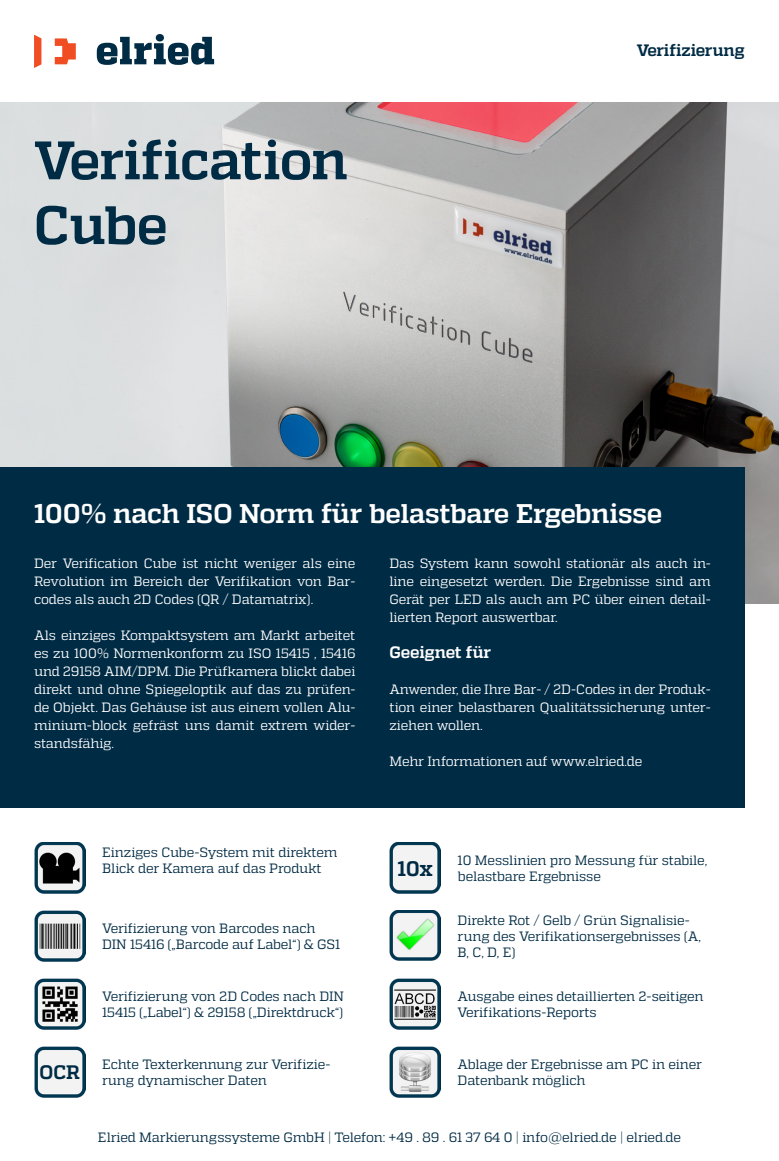
<style>
.page{position:relative;width:779px;height:1161px;background:#fff}
.page>*{position:absolute;margin:0;border:0;box-sizing:border-box;transform-origin:0 0}
.t1{font:700 54px "Quadon";letter-spacing:-.015em;color:#002b44}
.t2{font:700 27px "Quadon";letter-spacing:-.015em;color:#fff}
.t3{font:700 21px "Quadon";color:#002b44}
.t4{font:700 19.5px "Quadon";color:#002b44}
.t5{font:700 16.5px "Quadon";letter-spacing:-.01em;color:#002b44}
.t6{font:700 16.5px "Quadon";letter-spacing:-.01em;color:#fff}
.t7{font:13.5px/18px "Quadon";letter-spacing:-.015em;color:#fff;text-align:justify}
.t8{font:13.5px/16.2px "Quadon";letter-spacing:-.01em;color:#002b44}
</style>
<div class="page">
<svg style="left:34px;top:35px;width:7px;height:33px"></svg>
<svg style="left:55px;top:38px;width:21px;height:26px"></svg>
<svg style="left:97px;top:34px;width:117px;height:31px"></svg>
<img style="left:0;top:102px;width:778px;height:502px">
<div style="left:0;top:468px;width:744px;height:340px;background:#002b44"></div>
<img style="left:34px;top:842px;width:51px;height:51px">
<img style="left:34px;top:910px;width:51px;height:51px">
<img style="left:34px;top:978px;width:51px;height:51px">
<img style="left:34px;top:1046px;width:51px;height:51px">
<img style="left:389px;top:842px;width:51px;height:51px">
<img style="left:389px;top:910px;width:51px;height:51px">
<img style="left:389px;top:978px;width:51px;height:51px">
<img style="left:389px;top:1046px;width:51px;height:51px">
<p class="t1" style="left:34px;top:129px;width:315px">Verification</p>
<p class="t1" style="left:34px;top:194px;width:135px">Cube</p>
<p class="t5" style="left:636px;top:40px;width:110px">Verifizierung</p>
<p class="t2" style="left:34px;top:498px;width:629px">100% nach ISO Norm für belastbare Ergebnisse</p>
<p class="t7" style="left:34px;top:554px;width:323px">Der Verification Cube ist nicht weniger als eine Revolution im Bereich der Verifikation von Bar&shy;codes als auch 2D Codes (QR / Datamatrix).</p>
<p class="t7" style="left:34px;top:626px;width:323px">Als einziges Kompaktsystem am Markt arbeitet es zu 100% Normenkonform zu ISO 15415 , 15416 und 29158 AIM/DPM. Die Prüfkamera blickt dabei direkt und ohne Spiegeloptik auf das zu prüfen&shy;de Objekt. Das Gehäuse ist aus einem vollen Alu&shy;minium-block gefräst uns damit extrem wider&shy;standsfähig.</p>
<p class="t7" style="left:389px;top:554px;width:323px">Das System kann sowohl stationär als auch in&shy;line eingesetzt werden. Die Ergebnisse sind am Gerät per LED als auch am PC über einen detail&shy;lierten Report auswertbar.</p>
<p class="t6" style="left:389px;top:643px;width:103px">Geeignet für</p>
<p class="t7" style="left:389px;top:680px;width:323px">Anwender, die Ihre Bar- / 2D-Codes in der Produk&shy;tion einer belastbaren Qualitätssicherung unter&shy;ziehen wollen.</p>
<p class="t7" style="left:389px;top:752px;width:254px">Mehr Informationen auf www.elried.de</p>
<p class="t4" style="left:39px;top:1061px;width:42px">OCR</p>
<p class="t8" style="left:102px;top:844px;width:236px">Einziges Cube-System mit direktem<br>Blick der Kamera auf das Produkt</p>
<p class="t8" style="left:102px;top:920px;width:215px">Verifizierung von Barcodes nach</p>
<p class="t8" style="left:102px;top:936px;width:239px">DIN 15416 („Barcode auf Label“) &amp; GS1</p>
<p class="t8" style="left:102px;top:988px;width:243px">Verifizierung von 2D Codes nach DIN<br>15415 („Label“) &amp; 29158 („Direktdruck“)</p>
<p class="t8" style="left:102px;top:1056px;width:230px">Echte Texterkennung zur Verifizie&shy;rung dynamischer Daten</p>
<p class="t3" style="left:397px;top:856px;width:37px">10x</p>
<p class="t8" style="left:457px;top:852px;width:251px">10 Messlinien pro Messung für stabile, belastbare Ergebnisse</p>
<p class="t8" style="left:457px;top:912px;width:245px">Direkte Rot / Gelb / Grün Signalisie&shy;rung des Verifikationsergebnisses (A,<br>B, C, D, E)</p>
<p class="t8" style="left:457px;top:988px;width:247px">Ausgabe eines detaillierten 2-seitigen<br>Verifikations-Reports</p>
<p class="t8" style="left:457px;top:1056px;width:246px">Ablage der Ergebnisse am PC in einer<br>Datenbank möglich</p>
<p class="t8" style="left:98px;top:1129px;width:584px">Elried Markierungssysteme GmbH | Telefon: +49 . 89 . 61 37 64 0 | info@elried.de | elried.de</p>
</div>
